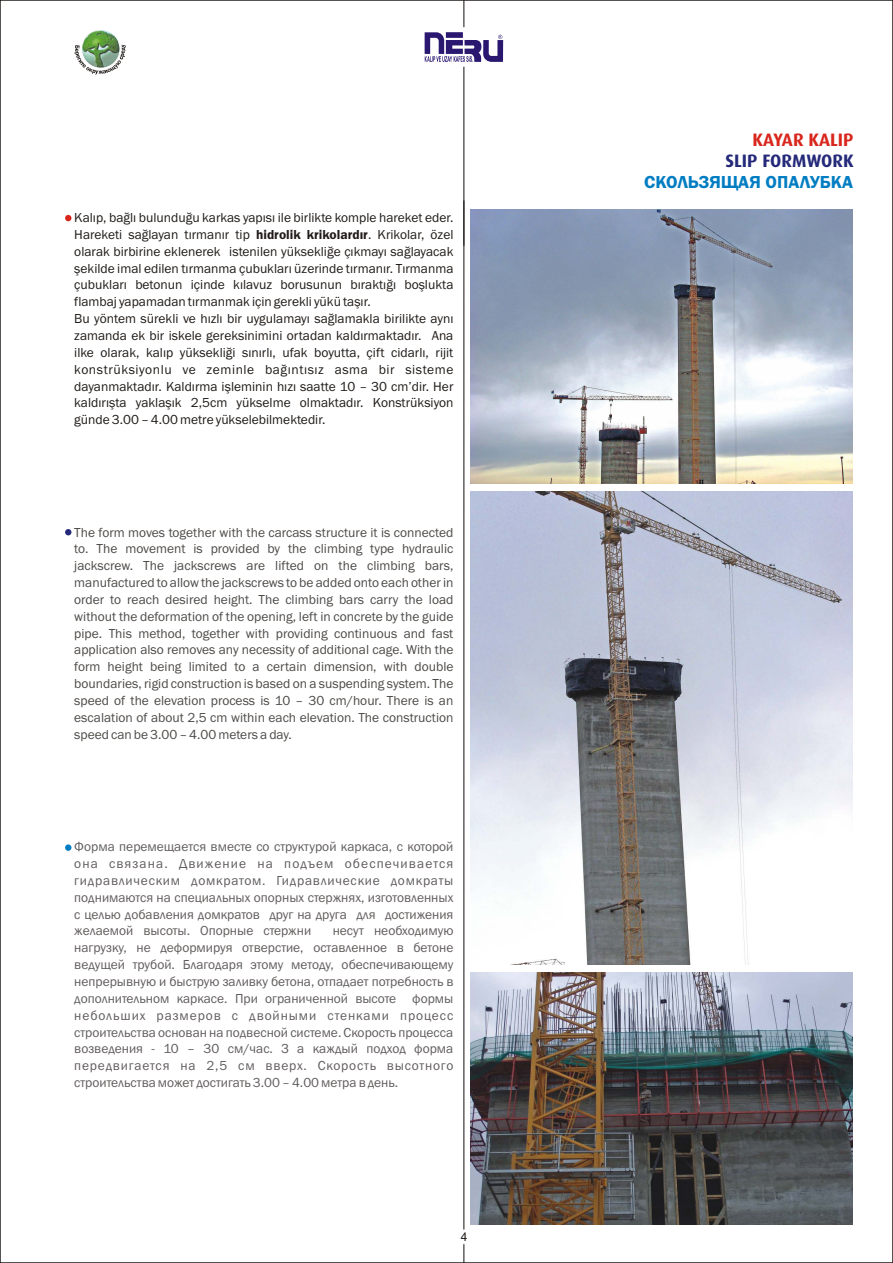
<style>
.page{position:relative;width:893px;height:1263px;background:#fff}
.page>*{position:absolute;margin:0;border:0;box-sizing:border-box;transform-origin:0 0}
.t1{font:600 18px "Franklin Gothic";color:#007dc2}
.t2{font:700 18px "Dax";color:#24297a}
.t3{font:700 18px "Dax";color:#d9261c}
.t4{font:13.5px/16.8px "Franklin Gothic";color:#1f1a17}
.t5{font:13.5px/16.8px "Franklin Gothic";color:#615c5c;text-align:justify}
.t6{font:13.5px/16.8px "Franklin Gothic";color:#4d4a47;text-align:justify}
.t7{font:12px "Arial";color:#1f1a17}
.s1{font-weight:600}
</style>
<div class="page">
<img style="left:470px;top:209px;width:383px;height:275px">
<svg style="left:65px;top:215px;width:6px;height:6px"></svg>
<div style="left:65px;top:844px;width:6px;height:7px;background:#007dc2;border-radius:50%"></div>
<svg style="left:65px;top:529px;width:6px;height:6px"></svg>
<svg style="left:425px;top:2px;width:78px;height:60px"></svg>
<hr style="left:463px;top:67px;width:1px;height:179px;background:#1f1a17">
<img style="left:83px;top:31px;width:36px;height:14px">
<div style="left:81px;top:29px;width:39px;height:39px;border:1px solid #fff;border-radius:50%"></div>
<svg style="left:74px;top:45px;width:52px;height:30px"></svg>
<hr style="left:463px;top:200px;width:1px;height:1063px;background:#1f1a17">
<svg style="left:463px;top:1230px;width:1px;height:14px"></svg>
<img style="left:470px;top:491px;width:383px;height:474px">
<img style="left:470px;top:972px;width:383px;height:253px">
<p class="t4" style="left:74px;top:210px;width:381px">Kalıp, bağlı bulunduğu karkas yapısı ile birlikte komple hareket eder.<br>Hareketi sağlayan tırmanır tip <span class="s1">hidrolik krikolardır</span>. Krikolar, özel olarak birbirine eklenerek istenilen yüksekliğe çıkmayı sağlayacak şekilde imal edilen tırmanma çubukları üzerinde tırmanır. Tırmanma çubukları betonun içinde kılavuz borusunun bıraktığı boşlukta flambaj yapamadan tırmanmak için gerekli yükü taşır.<br>Bu yöntem sürekli ve hızlı bir uygulamayı sağlamakla birilikte aynı zamanda ek bir iskele gereksinimini ortadan kaldırmaktadır. Ana ilke olarak, kalıp yüksekliği sınırlı, ufak boyutta, çift cidarlı, rijit konstrüksiyonlu ve zeminle bağıntısız asma bir sisteme dayanmaktadır. Kaldırma işleminin hızı saatte 10 – 30 cm’dir. Her kaldırışta yaklaşık 2,5cm yükselme olmaktadır. Konstrüksiyon günde 3.00 – 4.00 metre yükselebilmektedir.</p>
<p class="t6" style="left:74px;top:525px;width:381px">The form moves together with the carcass structure it is connected to. The movement is provided by the climbing type hydraulic jackscrew. The jackscrews are lifted on the climbing bars, manufactured to allow the jackscrews to be added onto each other in order to reach desired height. The climbing bars carry the load without the deformation of the opening, left in concrete by the guide pipe. This method, together with providing continuous and fast application also removes any necessity of additional cage. With the form height being limited to a certain dimension, with double boundaries, rigid construction is based on a suspending system. The speed of the elevation process is 10 – 30 cm/hour. There is an escalation of about 2,5 cm within each elevation. The construction speed can be 3.00 – 4.00 meters a day.</p>
<p class="t5" style="left:74px;top:839px;width:381px">Форма перемещается вместе со структурой каркаса, с которой она связана. Движение на подъем обеспечивается гидравлическим домкратом. Гидравлические домкраты поднимаются на специальных опорных стержнях, изготовленных с целью добавления домкратов друг на друга для достижения желаемой высоты. Опорные стержни</p>
<p class="t5" style="left:74px;top:924px;width:381px;text-indent:258px">несут необходимую нагрузку, не деформируя отверстие, оставленное в бетоне ведущей трубой. Благодаря этому методу, обеспечивающему непрерывную и быструю заливку бетона, отпадает потребность в дополнительном каркасе. При ограниченной высоте формы небольших размеров с двойными стенками процесс строительства основан на подвесной системе. Скорость процесса возведения - 10 – 30 см/час. З а каждый подход форма передвигается на 2,5 см вверх. Скорость высотного строительства может достигать 3.00 – 4.00 метра в день.</p>
<p class="t7" style="left:461px;top:1232px;width:8px">4</p>
<h1 class="t3" style="left:753px;top:131px;width:102px">KAYAR KALIP</h1>
<h1 class="t2" style="left:725px;top:152px;width:130px">SLIP FORMWORK</h1>
<h1 class="t1" style="left:644px;top:175px;width:210px">СКОЛЬЗЯЩАЯ ОПАЛУБКА</h1>
</div>
